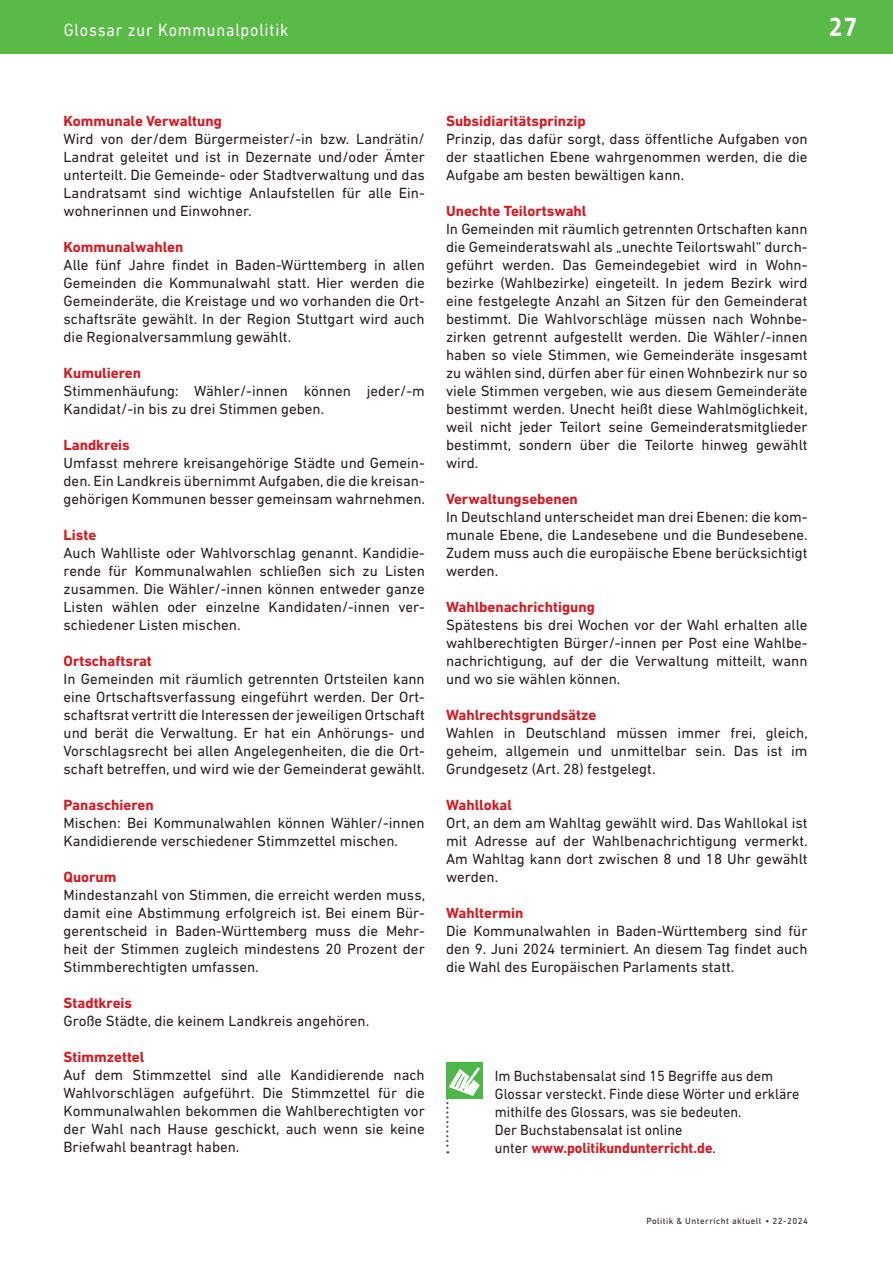
<style>
.page{position:relative;width:893px;height:1263px;background:#fff}
.page>*{position:absolute;margin:0;border:0;box-sizing:border-box;transform-origin:0 0}
.t1{font:700 27px "The Sans C4 s";color:#fff;scale:.9 1}
._0_Top-Titel_RE{font:18px "DIN Next LT Pro";letter-spacing:.05em;color:#fff;scale:.9 1}
._3_text_10-12{font:15px/18px "DIN Next LT Pro";color:#231f20;text-align:justify}
._3_text_10-12-2{font:700 15px "DIN Next LT Pro";color:#d7171f}
._3_text_10-12-3{font:15px/18px "DIN Next LT Pro";color:#231f20;scale:.95 1}
._3_text_10-12-4{font:700 15px "DIN Next LT Pro";color:#d7171f;scale:.95 1}
.t2{font:9px "DIN Next LT Pro";letter-spacing:.05em;color:#231f20}
.s1{font-weight:400;color:#231f20}
</style>
<div class="page">
<div style="left:0;top:0;width:893px;height:54px;background:#59ba47"></div>
<div style="left:446px;top:1063px;width:36px;height:36px;background:#4cb848"></div>
<svg style="left:446px;top:1067px;width:34px;height:86px"></svg>
<p class="_0_Top-Titel_RE" style="left:64px;top:20px;width:251px">Glossar zur Kommunalpolitik</p>
<h1 class="t1" style="left:829px;top:10px;width:33px">27</h1>
<p class="_3_text_10-12-2" style="left:64px;top:112px;width:160px">Kommunale Verwaltung</p>
<p class="_3_text_10-12" style="left:64px;top:130px;width:363px">Wird von der/dem Bürgermeister/-in bzw. Landrätin/ Landrat geleitet und ist in Dezernate und/oder Ämter unterteilt. Die Gemeinde- oder Stadtverwaltung und das Landratsamt sind wichtige Anlaufstellen für alle Ein&shy;wohnerinnen und Einwohner.</p>
<p class="_3_text_10-12-2" style="left:64px;top:238px;width:121px">Kommunalwahlen</p>
<p class="_3_text_10-12" style="left:64px;top:256px;width:363px">Alle fünf Jahre findet in Baden-Württemberg in allen Gemeinden die Kommunalwahl statt. Hier werden die Gemeinderäte, die Kreistage und wo vorhanden die Ort&shy;schaftsräte gewählt. In der Region Stuttgart wird auch die Regionalversammlung gewählt.</p>
<p class="_3_text_10-12-2" style="left:64px;top:364px;width:79px">Kumulieren</p>
<p class="_3_text_10-12" style="left:64px;top:382px;width:363px">Stimmenhäufung: Wähler/-innen können jeder/-m<br>Kandidat/-in bis zu drei Stimmen geben.</p>
<p class="_3_text_10-12-2" style="left:64px;top:436px;width:68px">Landkreis</p>
<p class="_3_text_10-12" style="left:64px;top:454px;width:363px">Umfasst mehrere kreisangehörige Städte und Gemein&shy;den. Ein Landkreis übernimmt Aufgaben, die die kreisan&shy;gehörigen Kommunen besser gemeinsam wahrnehmen.</p>
<p class="_3_text_10-12-2" style="left:64px;top:526px;width:34px">Liste</p>
<p class="_3_text_10-12" style="left:64px;top:544px;width:363px">Auch Wahlliste oder Wahlvorschlag genannt. Kandidie&shy;rende für Kommunalwahlen schließen sich zu Listen zusammen. Die Wähler/-innen können entweder ganze Listen wählen oder einzelne Kandidaten/-innen ver&shy;schiedener Listen mischen.</p>
<p class="_3_text_10-12-2" style="left:64px;top:652px;width:90px">Ortschaftsrat</p>
<p class="_3_text_10-12" style="left:64px;top:670px;width:363px">In Gemeinden mit räumlich getrennten Ortsteilen kann eine Ortschaftsverfassung eingeführt werden. Der Ort&shy;schaftsrat vertritt die Interessen der jeweiligen Ortschaft und berät die Verwaltung. Er hat ein Anhörungs- und Vorschlagsrecht bei allen Angelegenheiten, die die Ort&shy;schaft betreffen, und wird wie der Gemeinderat gewählt.</p>
<p class="_3_text_10-12-2" style="left:64px;top:796px;width:92px">Panaschieren</p>
<p class="_3_text_10-12" style="left:64px;top:814px;width:363px">Mischen: Bei Kommunalwahlen können Wähler/-innen<br>Kandidierende verschiedener Stimmzettel mischen.</p>
<p class="_3_text_10-12-2" style="left:64px;top:868px;width:54px">Quorum</p>
<p class="_3_text_10-12" style="left:64px;top:886px;width:363px">Mindestanzahl von Stimmen, die erreicht werden muss, damit eine Abstimmung erfolgreich ist. Bei einem Bür&shy;gerentscheid in Baden-Württemberg muss die Mehr&shy;heit der Stimmen zugleich mindestens 20 Prozent der Stimmberechtigten umfassen.</p>
<p class="_3_text_10-12-2" style="left:64px;top:994px;width:70px">Stadtkreis</p>
<p class="_3_text_10-12" style="left:64px;top:1012px;width:307px">Große Städte, die keinem Landkreis angehören.</p>
<p class="_3_text_10-12-2" style="left:64px;top:1048px;width:82px">Stimmzettel</p>
<p class="_3_text_10-12" style="left:64px;top:1066px;width:363px">Auf dem Stimmzettel sind alle Kandidierende nach Wahlvorschlägen aufgeführt. Die Stimmzettel für die Kommunalwahlen bekommen die Wahlberechtigten vor der Wahl nach Hause geschickt, auch wenn sie keine Briefwahl beantragt haben.</p>
<p class="_3_text_10-12-2" style="left:446px;top:112px;width:141px">Subsidiaritätsprinzip</p>
<p class="_3_text_10-12" style="left:446px;top:130px;width:363px">Prinzip, das dafür sorgt, dass öffentliche Aufgaben von der staatlichen Ebene wahrgenommen werden, die die Aufgabe am besten bewältigen kann.</p>
<p class="_3_text_10-12-2" style="left:446px;top:202px;width:142px">Unechte Teilortswahl</p>
<p class="_3_text_10-12" style="left:446px;top:220px;width:363px">In Gemeinden mit räumlich getrennten Ortschaften kann die Gemeinderatswahl als „unechte Teilortswahl“ durch&shy;geführt werden. Das Gemeindegebiet wird in Wohn&shy;bezirke (Wahlbezirke) eingeteilt. In jedem Bezirk wird eine festgelegte Anzahl an Sitzen für den Gemeinderat bestimmt. Die Wahlvorschläge müssen nach Wohnbe&shy;zirken getrennt aufgestellt werden. Die Wähler/-innen haben so viele Stimmen, wie Gemeinderäte insgesamt zu wählen sind, dürfen aber für einen Wohnbezirk nur so viele Stimmen vergeben, wie aus diesem Gemeinderäte bestimmt werden. Unecht heißt diese Wahlmöglichkeit, weil nicht jeder Teilort seine Gemeinderatsmitglieder bestimmt, sondern über die Teilorte hinweg gewählt wird.</p>
<p class="_3_text_10-12-2" style="left:446px;top:490px;width:133px">Verwaltungsebenen</p>
<p class="_3_text_10-12" style="left:446px;top:508px;width:363px">In Deutschland unterscheidet man drei Ebenen: die kom&shy;munale Ebene, die Landesebene und die Bundesebene.<br>Zudem muss auch die europäische Ebene berücksichtigt werden.</p>
<p class="_3_text_10-12-2" style="left:446px;top:598px;width:150px">Wahlbenachrichtigung</p>
<p class="_3_text_10-12" style="left:446px;top:616px;width:363px">Spätestens bis drei Wochen vor der Wahl erhalten alle wahlberechtigten Bürger/-innen per Post eine Wahlbe&shy;nachrichtigung, auf der die Verwaltung mitteilt, wann und wo sie wählen können.</p>
<p class="_3_text_10-12-2" style="left:446px;top:706px;width:152px">Wahlrechtsgrundsätze</p>
<p class="_3_text_10-12" style="left:446px;top:724px;width:363px">Wahlen in Deutschland müssen immer frei, gleich, geheim, allgemein und unmittelbar sein. Das ist im Grundgesetz (Art. 28) festgelegt.</p>
<p class="_3_text_10-12-2" style="left:446px;top:796px;width:67px">Wahllokal</p>
<p class="_3_text_10-12" style="left:446px;top:814px;width:363px">Ort, an dem am Wahltag gewählt wird. Das Wahllokal ist mit Adresse auf der Wahlbenachrichtigung vermerkt.<br>Am Wahltag kann dort zwischen 8 und 18 Uhr gewählt werden.</p>
<p class="_3_text_10-12-2" style="left:446px;top:904px;width:79px">Wahltermin</p>
<p class="_3_text_10-12" style="left:446px;top:922px;width:363px">Die Kommunalwahlen in Baden-Württemberg sind für den 9. Juni 2024 terminiert. An diesem Tag findet auch die Wahl des Europäischen Parlaments statt.</p>
<p class="_3_text_10-12-3" style="left:495px;top:1066px;width:322px">Im Buchstabensalat sind 15 Begriffe aus dem<br>Glossar versteckt. Finde diese Wörter und erkläre mithilfe des Glossars, was sie bedeuten.</p>
<p class="_3_text_10-12-3" style="left:495px;top:1120px;width:199px">Der Buchstabensalat ist online</p>
<p class="_3_text_10-12-4" style="left:495px;top:1139px;width:234px"><span class="s1">unter</span> www.politikundunterricht.de<span class="s1">.</span></p>
<p class="t2" style="left:646px;top:1216px;width:163px">Politik &amp; Unterricht aktuell • 22-2024</p>
</div>
